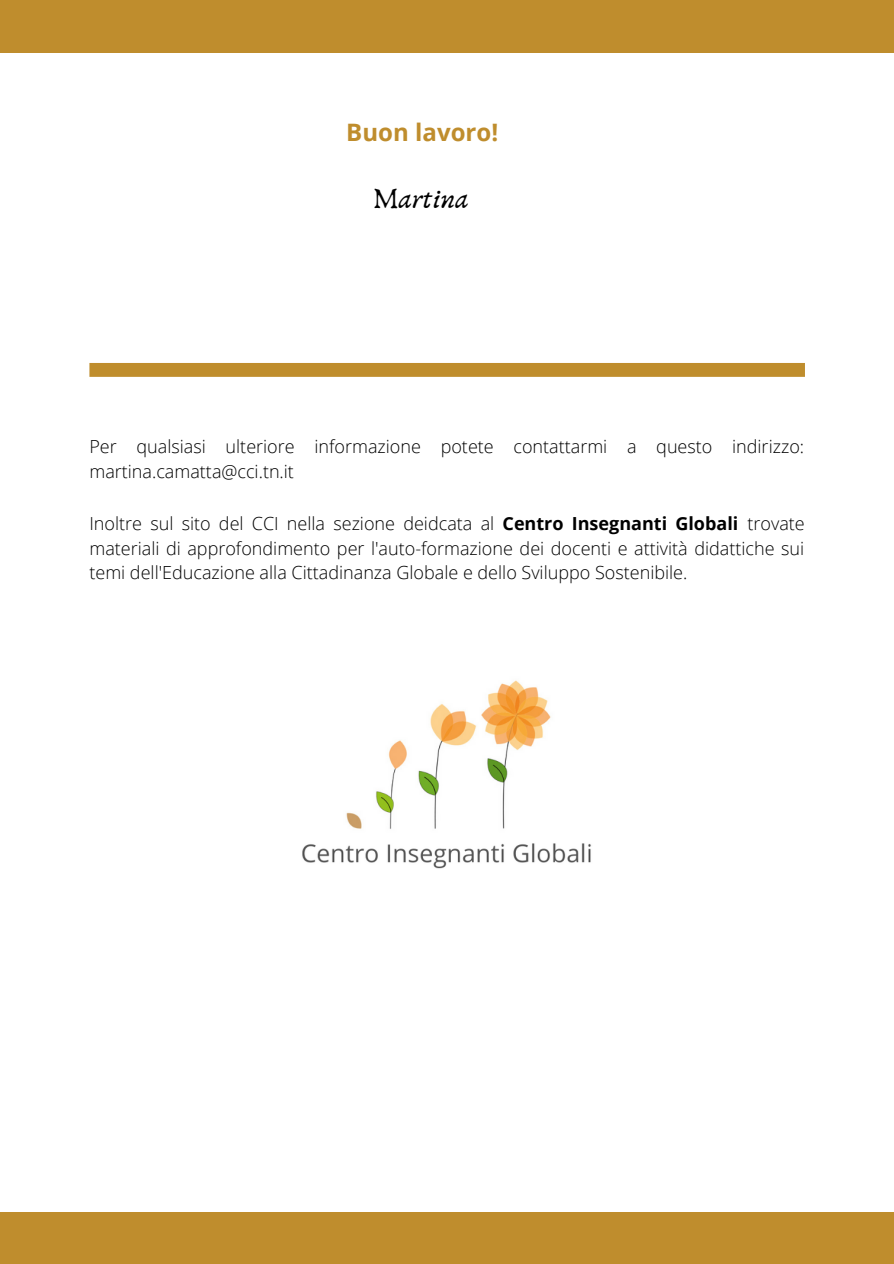
<style>
.page{position:relative;width:894px;height:1264px;background:#fff}
.page>*{position:absolute;margin:0;border:0;box-sizing:border-box;transform-origin:0 0}
.t1{font:30px "Anaktoria";color:#000}
.t2{font:700 24px "Open Sans";color:#bf8d2d}
.t3{font:300 18px/24.8px "Open Sans";color:#000}
.s1{font-weight:700}
</style>
<div class="page">
<div style="left:0;top:1211px;width:893px;height:52px;background:#bf8d2d"></div>
<div style="left:0;top:0;width:893px;height:53px;background:#bf8d2d"></div>
<svg style="left:89px;top:363px;width:715px;height:14px;background:#bf8e2f"></svg>
<img style="left:302px;top:680px;width:289px;height:189px">
<h2 class="t2" style="left:346px;top:115px;width:153px">Buon lavoro!</h2>
<h1 class="t1" style="left:373px;top:180px;width:98px">Martina</h1>
<p class="t3" style="left:89px;top:434px;width:716px">Per qualsiasi ulteriore informazione potete contattarmi a questo indirizzo: martina.camatta@cci.tn.it</p>
<p class="t3" style="left:89px;top:510px;width:716px;text-align:justify">Inoltre sul sito del CCI nella sezione deidcata al <span class="s1">Centro Insegnanti Globali</span> trovate materiali di approfondimento per l'auto-formazione dei docenti e attività didattiche sui temi dell'Educazione alla Cittadinanza Globale e dello Sviluppo Sostenibile.</p>
</div>
